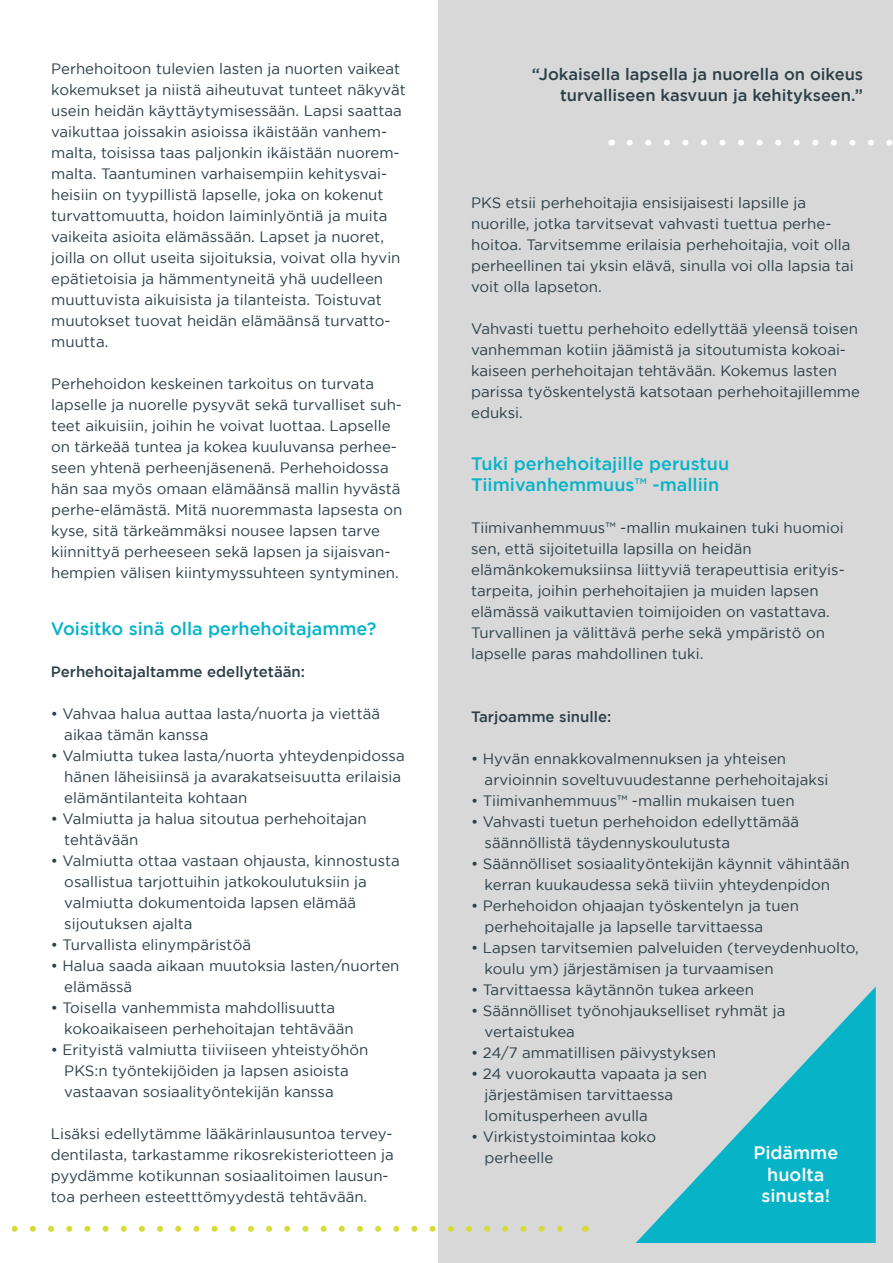
<style>
.page{position:relative;width:893px;height:1263px;background:#fff}
.page>*{position:absolute;margin:0;border:0;box-sizing:border-box;transform-origin:0 0}
.t1{font:500 18px/21px "Gotham";color:#07b3c7}
.t2{font:500 18px/21.6px "Gotham";color:#fff;text-align:center}
.t3{font:500 16.5px/21px "Gotham";color:#2c3f48;text-align:right}
.t4{font:15px/21px "Gotham";color:#2c3f48}
.t5{font:500 15px "Gotham";color:#2c3f48}
</style>
<div class="page">
<div style="left:438px;top:0;width:455px;height:1263px;background:#d8d8d8"></div>
<svg style="left:630px;top:140px;width:263px;height:6px"></svg>
<svg style="left:636px;top:986px;width:240px;height:257px;background:#75c6cf"></svg>
<svg style="left:11px;top:1226px;width:565px;height:6px"></svg>
<p class="t4" style="left:51px;top:58px;width:356px">Perhehoitoon tulevien lasten ja nuorten vaikeat kokemukset ja niistä aiheutuvat tunteet näkyvät usein heidän käyttäytymisessään. Lapsi saattaa vaikuttaa joissakin asioissa ikäistään vanhem&shy;malta, toisissa taas paljonkin ikäistään nuorem&shy;malta. Taantuminen varhaisempiin kehitysvai&shy;heisiin on tyypillistä lapselle, joka on kokenut turvattomuutta, hoidon laiminlyöntiä ja muita vaikeita asioita elämässään. Lapset ja nuoret, joilla on ollut useita sijoituksia, voivat olla hyvin epätietoisia ja hämmentyneitä yhä uudelleen muuttuvista aikuisista ja tilanteista. Toistuvat muutokset tuovat heidän elämäänsä turvatto&shy;muutta.</p>
<p class="t4" style="left:51px;top:373px;width:353px">Perhehoidon keskeinen tarkoitus on turvata lapselle ja nuorelle pysyvät sekä turvalliset suh&shy;teet aikuisiin, joihin he voivat luottaa. Lapselle on tärkeää tuntea ja kokea kuuluvansa perhee&shy;seen yhtenä perheenjäsenenä. Perhehoidossa hän saa myös omaan elämäänsä mallin hyvästä perhe-elämästä. Mitä nuoremmasta lapsesta on kyse, sitä tärkeämmäksi nousee lapsen tarve kiinnittyä perheeseen sekä lapsen ja sijaisvan&shy;hempien välisen kiintymyssuhteen syntyminen.</p>
<p class="t1" style="left:51px;top:618px;width:327px">Voisitko sinä olla perhehoitajamme?</p>
<p class="t5" style="left:51px;top:663px;width:256px">Perhehoitajaltamme edellytetään:</p>
<p class="t4" style="left:64px;top:703px;width:317px;text-indent:-14px">• Vahvaa halua auttaa lasta/nuorta ja viettää aikaa tämän kanssa</p>
<p class="t4" style="left:64px;top:745px;width:342px;text-indent:-14px">• Valmiutta tukea lasta/nuorta yhteydenpidossa hänen läheisiinsä ja avarakatseisuutta erilaisia elämäntilanteita kohtaan</p>
<p class="t4" style="left:64px;top:808px;width:304px;text-indent:-14px">• Valmiutta ja halua sitoutua perhehoitajan tehtävään</p>
<p class="t4" style="left:64px;top:850px;width:337px;text-indent:-14px">• Valmiutta ottaa vastaan ohjausta, kinnostusta osallistua tarjottuihin jatkokoulutuksiin ja valmiutta dokumentoida lapsen elämää sijoutuksen ajalta</p>
<p class="t4" style="left:51px;top:934px;width:202px">• Turvallista elinympäristöä</p>
<p class="t4" style="left:64px;top:955px;width:337px;text-indent:-14px">• Halua saada aikaan muutoksia lasten/nuorten elämässä</p>
<p class="t4" style="left:64px;top:997px;width:291px;text-indent:-14px">• Toisella vanhemmista mahdollisuutta kokoaikaiseen perhehoitajan tehtävään</p>
<p class="t4" style="left:64px;top:1039px;width:305px;text-indent:-14px">• Erityistä valmiutta tiiviiseen yhteistyöhön<br>PKS:n työntekijöiden ja lapsen asioista vastaavan sosiaalityöntekijän kanssa</p>
<p class="t4" style="left:51px;top:1123px;width:345px">Lisäksi edellytämme lääkärinlausuntoa tervey&shy;dentilasta, tarkastamme rikosrekisteriotteen ja pyydämme kotikunnan sosiaalitoimen lausun&shy;toa perheen esteetttömyydestä tehtävään.</p>
<p class="t3" style="left:532px;top:63px;width:333px">“Jokaisella lapsella ja nuorella on oikeus turvalliseen kasvuun ja kehitykseen.”</p>
<p class="t4" style="left:471px;top:192px;width:384px">PKS etsii perhehoitajia ensisijaisesti lapsille ja nuorille, jotka tarvitsevat vahvasti tuettua perhe&shy;hoitoa. Tarvitsemme erilaisia perhehoitajia, voit olla perheellinen tai yksin elävä, sinulla voi olla lapsia tai voit olla lapseton.</p>
<p class="t4" style="left:471px;top:318px;width:390px">Vahvasti tuettu perhehoito edellyttää yleensä toisen vanhemman kotiin jäämistä ja sitoutumista kokoai&shy;kaiseen perhehoitajan tehtävään. Kokemus lasten parissa työskentelystä katsotaan perhehoitajillemme eduksi.</p>
<p class="t1" style="left:471px;top:453px;width:260px">Tuki perhehoitajille perustuu<br>Tiimivanhemmuus™ -malliin</p>
<p class="t4" style="left:471px;top:517px;width:375px">Tiimivanhemmuus™ -mallin mukainen tuki huomioi sen, että sijoitetuilla lapsilla on heidän elämänkokemuksiinsa liittyviä terapeuttisia erityis&shy;tarpeita, joihin perhehoitajien ja muiden lapsen elämässä vaikuttavien toimijoiden on vastattava.<br>Turvallinen ja välittävä perhe sekä ympäristö on lapselle paras mahdollinen tuki.</p>
<p class="t5" style="left:471px;top:708px;width:142px">Tarjoamme sinulle:</p>
<p class="t4" style="left:485px;top:748px;width:345px;text-indent:-14px">• Hyvän ennakkovalmennuksen ja yhteisen arvioinnin soveltuvuudestanne perhehoitajaksi</p>
<p class="t4" style="left:471px;top:790px;width:325px">• Tiimivanhemmuus™ -mallin mukaisen tuen</p>
<p class="t4" style="left:485px;top:811px;width:316px;text-indent:-14px">• Vahvasti tuetun perhehoidon edellyttämää säännöllistä täydennyskoulutusta</p>
<p class="t4" style="left:471px;top:853px;width:380px;text-align:center">• Säännölliset sosiaalityöntekijän käynnit vähintään kerran kuukaudessa sekä tiiviin yhteydenpidon</p>
<p class="t4" style="left:485px;top:895px;width:316px;text-indent:-14px">• Perhehoidon ohjaajan työskentelyn ja tuen perhehoitajalle ja lapselle tarvittaessa</p>
<p class="t4" style="left:485px;top:937px;width:376px;text-indent:-14px">• Lapsen tarvitsemien palveluiden (terveydenhuolto, koulu ym) järjestämisen ja turvaamisen</p>
<p class="t4" style="left:471px;top:979px;width:284px">• Tarvittaessa käytännön tukea arkeen</p>
<p class="t4" style="left:485px;top:1000px;width:302px;text-indent:-14px">• Säännölliset työnohjaukselliset ryhmät ja vertaistukea</p>
<p class="t4" style="left:471px;top:1042px;width:246px">• 24/7 ammatillisen päivystyksen</p>
<p class="t4" style="left:485px;top:1063px;width:224px;text-indent:-14px">• 24 vuorokautta vapaata ja sen järjestämisen tarvittaessa lomitusperheen avulla</p>
<p class="t4" style="left:485px;top:1126px;width:173px;text-indent:-14px">• Virkistystoimintaa koko perheelle</p>
<p class="t2" style="left:753px;top:1141px;width:86px">Pidämme huolta sinusta!</p>
</div>
